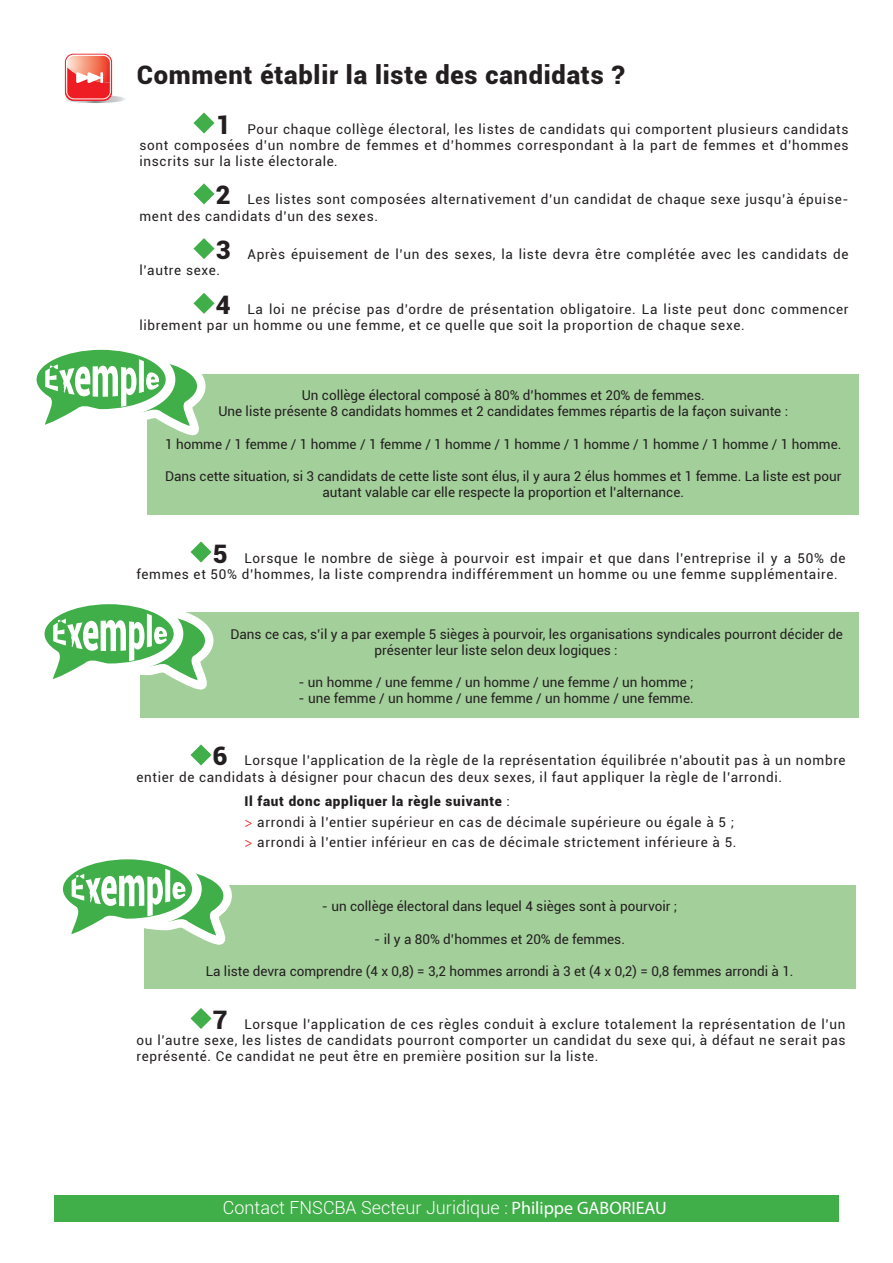
<style>
.page{position:relative;width:893px;height:1263px;background:#fff}
.page>*{position:absolute;margin:0;border:0;box-sizing:border-box;transform-origin:0 0}
.t1{font:900 25.5px "Roboto";letter-spacing:.03em;color:#231f20}
.t2{font:300 18px "Roboto";color:#fff}
.t3{font:13.5px/16.2px "Roboto";letter-spacing:.05em;color:#231f20}
.t4{font:13.5px/16.2px "Roboto";color:#231f20;text-align:center}
.s1{font-weight:900;font-size:25.5px}
.s2{font-style:italic}
.s3{font-weight:900}
.s4{font-family:"Myriad Pro";color:#ee1d23}
.s5{font-family:"Myriad Pro";font-weight:400}
</style>
<div class="page">
<div style="left:54px;top:1195px;width:785px;height:27px;background:#40ae49"></div>
<svg style="left:64px;top:54px;width:61px;height:49px"></svg>
<svg style="left:193px;top:112px;width:22px;height:22px"></svg>
<svg style="left:193px;top:183px;width:22px;height:21px"></svg>
<svg style="left:193px;top:238px;width:22px;height:21px"></svg>
<svg style="left:193px;top:293px;width:22px;height:21px"></svg>
<svg style="left:190px;top:541px;width:22px;height:21px"></svg>
<svg style="left:190px;top:744px;width:22px;height:21px"></svg>
<svg style="left:190px;top:1008px;width:22px;height:21px"></svg>
<div style="left:148px;top:374px;width:711px;height:140px;background:#a3cf9a"></div>
<div style="left:140px;top:612px;width:719px;height:105px;background:#a3cf9a"></div>
<svg style="left:36px;top:349px;width:170px;height:96px"></svg>
<svg style="left:44px;top:604px;width:170px;height:86px"></svg>
<div style="left:144px;top:885px;width:711px;height:103px;background:#a3cf9a"></div>
<svg style="left:63px;top:859px;width:169px;height:86px"></svg>
<h1 class="t1" style="left:137px;top:57px;width:489px">Comment établir la liste des candidats ?</h1>
<p class="t3" style="left:139px;top:120px;width:711px;text-align:justify;text-indent:76px"><span class="s1">1</span> Pour chaque collège électoral, les listes de candidats qui comportent plusieurs candidats sont composées d’un nombre de femmes et d’hommes correspondant à la part de femmes et d’hommes inscrits sur la liste électorale<span class="s2">.</span></p>
<p class="t3" style="left:139px;top:191px;width:711px;text-indent:76px"><span class="s1">2</span> Les listes sont composées alternativement d’un candidat de chaque sexe jusqu’à épuise&shy;ment des candidats d’un des sexes.</p>
<p class="t3" style="left:139px;top:246px;width:711px;text-indent:76px"><span class="s1">3</span> Après épuisement de l’un des sexes, la liste devra être complétée avec les candidats de l’autre sexe.</p>
<p class="t3" style="left:139px;top:300px;width:711px;text-indent:76px"><span class="s1">4</span> La loi ne précise pas d’ordre de présentation obligatoire. La liste peut donc commencer librement par un homme ou une femme, et ce quelle que soit la proportion de chaque sexe.</p>
<p class="t4" style="left:218px;top:387px;width:571px">Un collège électoral composé à 80% d’hommes et 20% de femmes.<br>Une liste présente 8 candidats hommes et 2 candidates femmes répartis de la façon suivante :</p>
<p class="t4" style="left:165px;top:435px;width:678px">1 homme / 1 femme / 1 homme / 1 femme / 1 homme / 1 homme / 1 homme / 1 homme / 1 homme / 1 homme.</p>
<p class="t4" style="left:165px;top:468px;width:678px">Dans cette situation, si 3 candidats de cette liste sont élus, il y aura 2 élus hommes et 1 femme. La liste est pour autant valable car elle respecte la proportion et l’alternance.</p>
<p class="t3" style="left:136px;top:549px;width:711px;text-indent:76px"><span class="s1">5</span> Lorsque le nombre de siège à pourvoir est impair et que dans l’entreprise il y a 50% de femmes et 50% d’hommes, la liste comprendra indifféremment un homme ou une femme supplémentaire.</p>
<p class="t4" style="left:375px;top:625px;width:470px;text-align:left;text-indent:-144px">Dans ce cas, s’il y a par exemple 5 sièges à pourvoir, les organisations syndicales pourront décider de présenter leur liste selon deux logiques :</p>
<p class="t4" style="left:298px;top:674px;width:397px">- un homme / une femme / un homme / une femme / un homme ;</p>
<p class="t4" style="left:299px;top:690px;width:397px">- une femme / un homme / une femme / un homme / une femme.</p>
<p class="t3" style="left:136px;top:752px;width:711px;text-indent:76px"><span class="s1">6</span> Lorsque l’application de la règle de la représentation équilibrée n’aboutit pas à un nombre entier de candidats à désigner pour chacun des deux sexes, il faut appliquer la règle de l’arrondi.</p>
<p class="t3" style="left:244px;top:791px;width:494px;line-height:20.4px"><span class="s3">Il faut donc appliquer la règle suivante</span> :<br><span class="s4">&gt;</span> arrondi à l’entier supérieur en cas de décimale supérieure ou égale à 5 ; <span class="s4">&gt;</span> arrondi à l’entier inférieur en cas de décimale strictement inférieure à 5.</p>
<p class="t4" style="left:322px;top:898px;width:357px">- un collège électoral dans lequel 4 sièges sont à pourvoir ;</p>
<p class="t4" style="left:374px;top:930px;width:252px">- il y a 80% d’hommes et 20% de femmes.</p>
<p class="t4" style="left:206px;top:963px;width:589px">La liste devra comprendre (4 x 0,8) = 3,2 hommes arrondi à 3 et (4 x 0,2) = 0,8 femmes arrondi à 1.</p>
<p class="t3" style="left:136px;top:1015px;width:711px;text-align:justify;text-indent:76px"><span class="s1">7</span> Lorsque l’application de ces règles conduit à exclure totalement la représentation de l’un ou l’autre sexe, les listes de candidats pourront comporter un candidat du sexe qui, à défaut ne serait pas représenté. Ce candidat ne peut être en première position sur la liste.</p>
<h2 class="t2" style="left:223px;top:1195px;width:445px">Contact FNSCBA Secteur Juridique : <span class="s5">Philippe GABORIEAU</span></h2>
</div>
